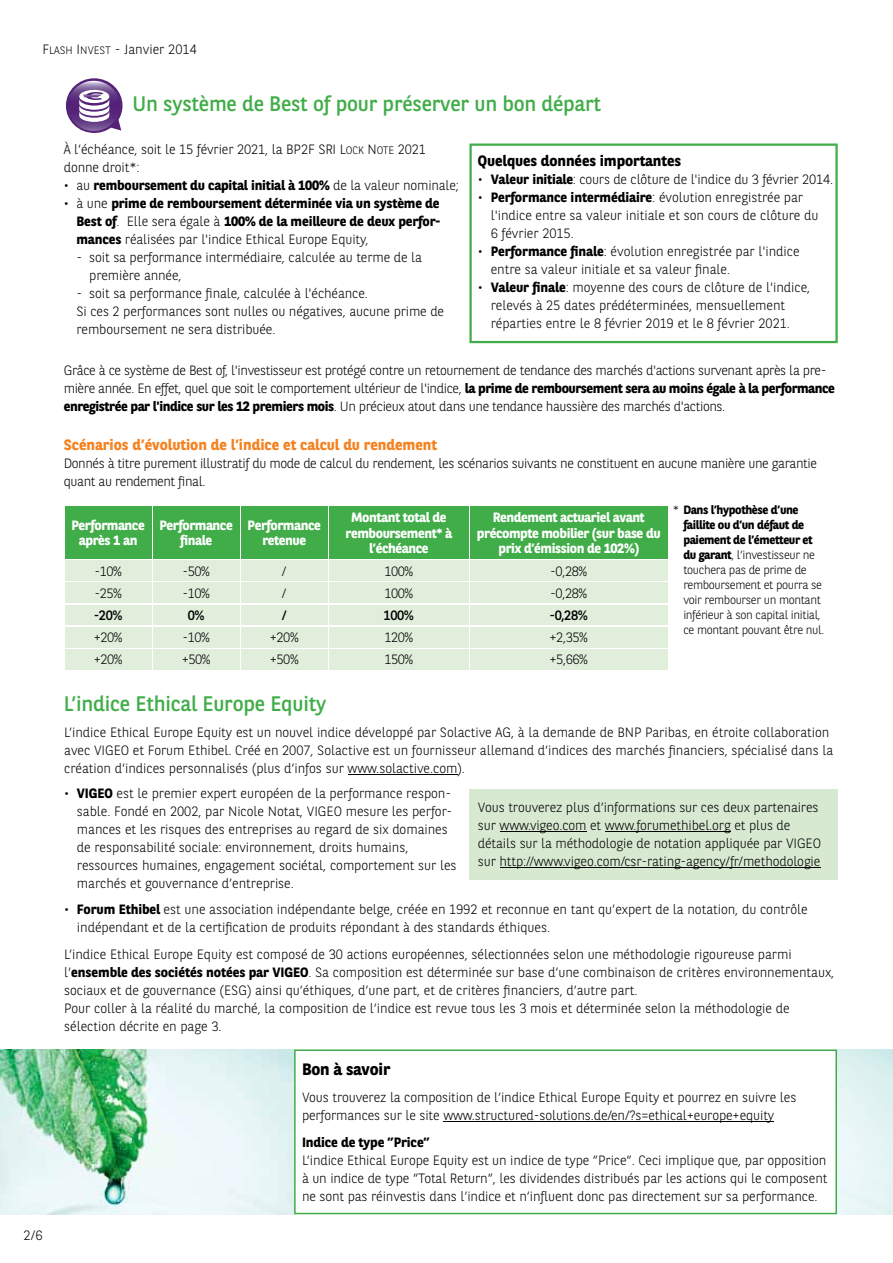
<style>
.page{position:relative;width:893px;height:1263px;background:#fff}
.page>*{position:absolute;margin:0;border:0;box-sizing:border-box;transform-origin:0 0}
.t1{font:21px "BNPP Sans";letter-spacing:-.01em;color:#41ad49}
.t2{font:700 16.5px "BNPP Sans";letter-spacing:-.01em;color:#000}
.t3{font:700 15px "BNPP Sans";color:#f58220}
.t4{font:700 15px "BNPP Sans";letter-spacing:-.005em;color:#000}
.t5{font:300 13.5px/18px "BNPP Sans";letter-spacing:-.005em;color:#000}
.t6{font:300 13.5px/18px "BNPP Sans";letter-spacing:-.03em;color:#000}
.t7{font:700 13.5px/18px "BNPP Sans";letter-spacing:-.01em;color:#000;text-align:justify}
.t8{font:700 13.5px/15.8px "BNPP Sans";letter-spacing:-.03em;color:#fff;text-align:center}
.t9{font:13.5px "BNPP Sans";letter-spacing:-.03em;color:#000}
.t10{font:300 12px/15px "BNPP Sans";letter-spacing:-.03em;color:#000}
.s1{font-family:"BNPP Sans Light SC800";font-weight:400}
.s2{font-family:"BNPP Sans Light SC800";font-weight:400;font-size:10.8px}
.s3{font-weight:300}
.s4{font-weight:700}
</style>
<div class="page">
<svg style="left:469px;top:144px;width:369px;height:199px"></svg>
<svg style="left:66px;top:78px;width:57px;height:55px"></svg>
<svg style="left:65px;top:506px;width:603px;height:164px;background:#add9ad"></svg>
<hr style="left:65px;top:603px;width:87px;height:1px;background:#fff">
<hr style="left:152px;top:603px;width:88px;height:1px;background:#fff">
<hr style="left:240px;top:603px;width:88px;height:1px;background:#fff">
<hr style="left:328px;top:603px;width:141px;height:1px;background:#fff">
<hr style="left:469px;top:603px;width:199px;height:1px;background:#fff">
<hr style="left:65px;top:625px;width:87px;height:1px;background:#fff">
<hr style="left:152px;top:625px;width:88px;height:1px;background:#fff">
<hr style="left:240px;top:625px;width:88px;height:1px;background:#fff">
<hr style="left:328px;top:625px;width:141px;height:1px;background:#fff">
<hr style="left:469px;top:625px;width:199px;height:1px;background:#fff">
<hr style="left:348px;top:774px;width:109px;height:1px;background:#000">
<div style="left:469px;top:789px;width:369px;height:90px;background:#d8e9d2"></div>
<hr style="left:500px;top:831px;width:86px;height:1px;background:#000">
<hr style="left:605px;top:831px;width:126px;height:1px;background:#000">
<hr style="left:500px;top:867px;width:320px;height:1px;background:#000">
<img style="left:0;top:1049px;width:294px;height:165px">
<svg style="left:294px;top:1049px;width:543px;height:165px"></svg>
<p class="t5" style="left:43px;top:39px;width:156px"><span class="s1">F</span><span class="s2">LASH</span> <span class="s1">I</span><span class="s2">NVEST</span> - Janvier 2014</p>
<h1 class="t1" style="left:132px;top:89px;width:470px">Un système de Best of pour préserver un bon départ</h1>
<p class="t5" style="left:64px;top:139px;width:364px">À l’échéance, soit le 15 février 2021, la BP2F SRI <span class="s1">L</span><span class="s2">OCK</span> <span class="s1">N</span><span class="s2">OTE</span> 2021 donne droit*:</p>
<p class="t7" style="left:64px;top:175px;width:397px"><span class="s3">• au</span> remboursement du capital initial à 100% <span class="s3">de la valeur nominale;</span></p>
<p class="t7" style="left:77px;top:193px;width:366px;text-indent:-13px"><span class="s3">• à une</span> prime de remboursement déterminée via un système de Best of<span class="s3">. Elle sera égale à</span> 100% de la meilleure de deux perfor&shy;mances <span class="s3">réalisées par l'indice Ethical Europe Equity,</span></p>
<p class="t5" style="left:89px;top:247px;width:334px;text-indent:-13px">- soit sa performance intermédiaire, calculée au terme de la première année,</p>
<p class="t5" style="left:77px;top:283px;width:369px">- soit sa performance finale, calculée à l'échéance.<br>Si ces 2 performances sont nulles ou négatives, aucune prime de remboursement ne sera distribuée.</p>
<p class="t4" style="left:478px;top:150px;width:205px">Quelques données importantes</p>
<p class="t5" style="left:478px;top:169px;width:357px">• <span class="s4">Valeur initiale</span>: cours de clôture de l'indice du 3 février 2014.</p>
<p class="t5" style="left:491px;top:187px;width:329px;text-indent:-13px">• <span class="s4">Performance intermédiaire</span>: évolution enregistrée par l'indice entre sa valeur initiale et son cours de clôture du<br>6 février 2015.</p>
<p class="t5" style="left:491px;top:241px;width:310px;text-indent:-13px">• <span class="s4">Performance finale</span>: évolution enregistrée par l'indice entre sa valeur initiale et sa valeur finale.</p>
<p class="t5" style="left:491px;top:277px;width:321px;text-indent:-13px">• <span class="s4">Valeur finale</span>: moyenne des cours de clôture de l'indice, relevés à 25 dates prédéterminées, mensuellement réparties entre le 8 février 2019 et le 8 février 2021.</p>
<p class="t6" style="left:64px;top:361px;width:773px">Grâce à ce système de Best of, l'investisseur est protégé contre un retournement de tendance des marchés d'actions survenant après la pre&shy;mière année. En effet, quel que soit le comportement ultérieur de l'indice, <span class="s4">la prime de remboursement sera au moins égale à la performance enregistrée par l'indice sur les 12 premiers mois</span>. Un précieux atout dans une tendance haussière des marchés d'actions.</p>
<p class="t3" style="left:64px;top:435px;width:375px">Scénarios d’évolution de l’indice et calcul du rendement</p>
<p class="t6" style="left:64px;top:454px;width:755px">Donnés à titre purement illustratif du mode de calcul du rendement, les scénarios suivants ne constituent en aucune manière une garantie quant au rendement final.</p>
<p class="t8" style="left:72px;top:517px;width:75px">Performance après 1 an</p>
<p class="t8" style="left:160px;top:517px;width:75px">Performance finale</p>
<p class="t8" style="left:248px;top:517px;width:75px">Performance retenue</p>
<p class="t8" style="left:346px;top:509px;width:108px">Montant total de remboursement* à l’échéance</p>
<p class="t8" style="left:477px;top:509px;width:185px">Rendement actuariel avant précompte mobilier (sur base du prix d’émission de 102%)</p>
<p class="t5" style="left:94px;top:561px;width:29px">-10%</p>
<p class="t5" style="left:182px;top:561px;width:29px">-50%</p>
<p class="t5" style="left:282px;top:561px;width:6px">/</p>
<p class="t5" style="left:384px;top:561px;width:30px">100%</p>
<p class="t5" style="left:550px;top:561px;width:38px">-0,28%</p>
<p class="t5" style="left:94px;top:583px;width:29px">-25%</p>
<p class="t5" style="left:182px;top:583px;width:29px">-10%</p>
<p class="t5" style="left:282px;top:583px;width:6px">/</p>
<p class="t5" style="left:384px;top:583px;width:30px">100%</p>
<p class="t5" style="left:550px;top:583px;width:38px">-0,28%</p>
<p class="t9" style="left:94px;top:606px;width:30px">-20%</p>
<p class="t9" style="left:188px;top:606px;width:18px">0%</p>
<p class="t9" style="left:282px;top:606px;width:6px">/</p>
<p class="t9" style="left:384px;top:606px;width:32px">100%</p>
<p class="t9" style="left:550px;top:606px;width:40px">-0,28%</p>
<p class="t5" style="left:94px;top:628px;width:30px">+20%</p>
<p class="t5" style="left:182px;top:628px;width:29px">-10%</p>
<p class="t5" style="left:270px;top:628px;width:30px">+20%</p>
<p class="t5" style="left:384px;top:628px;width:30px">120%</p>
<p class="t5" style="left:550px;top:628px;width:40px">+2,35%</p>
<p class="t5" style="left:94px;top:650px;width:30px">+20%</p>
<p class="t5" style="left:182px;top:650px;width:30px">+50%</p>
<p class="t5" style="left:270px;top:650px;width:30px">+50%</p>
<p class="t5" style="left:384px;top:650px;width:30px">150%</p>
<p class="t5" style="left:550px;top:650px;width:40px">+5,66%</p>
<p class="t10" style="left:683px;top:502px;width:142px;text-indent:-11px">* <span class="s4">Dans l’hypothèse d’une faillite ou d’un défaut de paiement de l’émetteur et du garant</span>, l’investisseur ne touchera pas de prime de remboursement et pourra se voir rembourser un montant inférieur à son capital initial, ce montant pouvant être nul.</p>
<h1 class="t1" style="left:64px;top:689px;width:264px">L’indice Ethical Europe Equity</h1>
<p class="t5" style="left:64px;top:723px;width:771px">L’indice Ethical Europe Equity est un nouvel indice développé par Solactive AG, à la demande de BNP Paribas, en étroite collaboration avec VIGEO et Forum Ethibel. Créé en 2007, Solactive est un fournisseur allemand d’indices des marchés financiers, spécialisé dans la création d’indices personnalisés (plus d’infos sur www.solactive.com).</p>
<p class="t5" style="left:77px;top:784px;width:381px;text-indent:-13px">• <span class="s4">VIGEO</span> est le premier expert européen de la performance respon&shy;sable. Fondé en 2002, par Nicole Notat, VIGEO mesure les perfor&shy;mances et les risques des entreprises au regard de six domaines de responsabilité sociale: environnement, droits humains, ressources humaines, engagement sociétal, comportement sur les marchés et gouvernance d’entreprise.</p>
<p class="t5" style="left:77px;top:900px;width:732px;text-indent:-13px">• <span class="s4">Forum Ethibel</span> est une association indépendante belge, créée en 1992 et reconnue en tant qu’expert de la notation, du contrôle indépendant et de la certification de produits répondant à des standards éthiques.</p>
<p class="t5" style="left:64px;top:945px;width:772px">L’indice Ethical Europe Equity est composé de 30 actions européennes, sélectionnées selon une méthodologie rigoureuse parmi l’<span class="s4">ensemble des sociétés notées par VIGEO</span>. Sa composition est déterminée sur base d’une combinaison de critères environnementaux, sociaux et de gouvernance (ESG) ainsi qu’éthiques, d’une part, et de critères financiers, d’autre part.<br>Pour coller à la réalité du marché, la composition de l’indice est revue tous les 3 mois et déterminée selon la méthodologie de sélection décrite en page 3.</p>
<p class="t5" style="left:478px;top:798px;width:345px">Vous trouverez plus d’informations sur ces deux partenaires sur www.vigeo.com et www.forumethibel.org et plus de détails sur la méthodologie de notation appliquée par VIGEO sur http://www.vigeo.com/csr-rating-agency/fr/methodologie</p>
<p class="t5" style="left:24px;top:1225px;width:20px">2/6</p>
<p class="t2" style="left:302px;top:1058px;width:90px">Bon à savoir</p>
<p class="t5" style="left:302px;top:1088px;width:496px">Vous trouverez la composition de l’indice Ethical Europe Equity et pourrez en suivre les performances sur le site www.structured-solutions.de/en/?s=ethical+europe+equity</p>
<p class="t7" style="left:302px;top:1133px;width:129px">Indice de type ”Price”</p>
<p class="t5" style="left:302px;top:1151px;width:527px;text-align:justify">L’indice Ethical Europe Equity est un indice de type ”Price”. Ceci implique que, par opposition à un indice de type ”Total Return”, les dividendes distribués par les actions qui le composent ne sont pas réinvestis dans l’indice et n’influent donc pas directement sur sa performance.</p>
</div>
